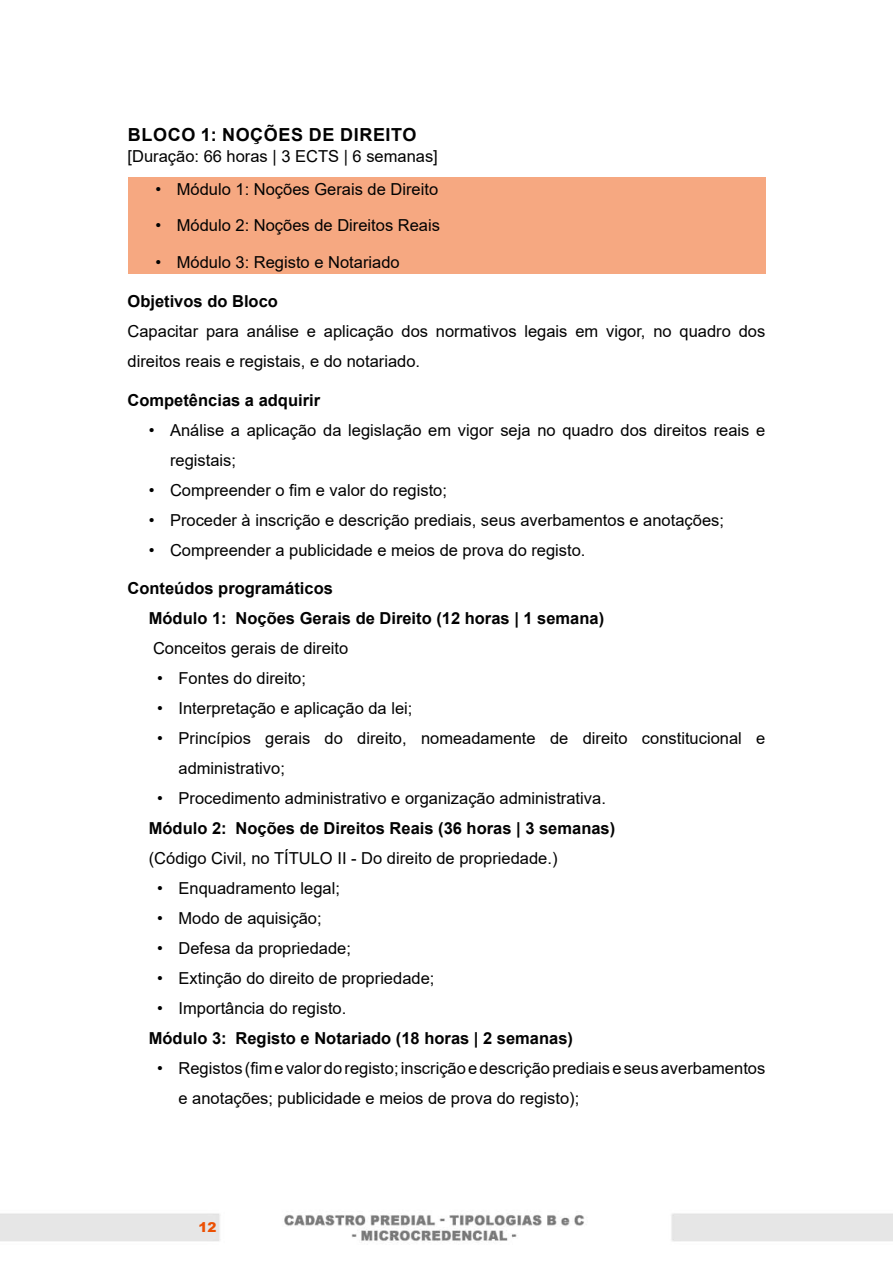
<style>
.page{position:relative;width:893px;height:1263px;background:#fff}
.page>*{position:absolute;margin:0;border:0;box-sizing:border-box;transform-origin:0 0}
.t1{font:700 18px "Arial";letter-spacing:.035em;color:#020202}
.t2{font:16.5px/30px "Arial";color:#020202}
.t3{font:700 16.5px/30px "Arial";color:#020202}
.t4{font:900 13.5px "Arial";color:#ec5003}
</style>
<div class="page">
<img style="left:0;top:1213px;width:893px;height:30px">
<div style="left:128px;top:177px;width:638px;height:97px;background:#f6a881"></div>
<p class="t1" style="left:128px;top:122px;width:290px">BLOCO 1: NOÇÕES DE DIREITO</p>
<p class="t2" style="left:128px;top:141px;width:312px">[Duração: 66 horas | 3 ECTS | 6 semanas]</p>
<p class="t2" style="left:156px;top:174px;width:284px">• Módulo 1: Noções Gerais de Direito</p>
<p class="t2" style="left:156px;top:210px;width:286px">• Módulo 2: Noções de Direitos Reais</p>
<p class="t2" style="left:156px;top:247px;width:246px">• Módulo 3: Registo e Notariado</p>
<p class="t3" style="left:128px;top:286px;width:152px">Objetivos do Bloco</p>
<p class="t2" style="left:128px;top:316px;width:639px">Capacitar para análise e aplicação dos normativos legais em vigor, no quadro dos direitos reais e registais, e do notariado.</p>
<p class="t3" style="left:128px;top:385px;width:194px">Competências a adquirir</p>
<p class="t2" style="left:170px;top:415px;width:597px;text-indent:-21px">• Análise a aplicação da legislação em vigor seja no quadro dos direitos reais e registais;</p>
<p class="t2" style="left:149px;top:475px;width:300px">• Compreender o fim e valor do registo;</p>
<p class="t2" style="left:149px;top:505px;width:577px">• Proceder à inscrição e descrição prediais, seus averbamentos e anotações;</p>
<p class="t2" style="left:149px;top:535px;width:438px">• Compreender a publicidade e meios de prova do registo.</p>
<p class="t3" style="left:149px;top:573px;width:457px;text-indent:-21px">Conteúdos programáticos<br>Módulo 1: Noções Gerais de Direito (12 horas | 1 semana)</p>
<p class="t2" style="left:153px;top:633px;width:197px">Conceitos gerais de direito</p>
<p class="t2" style="left:157px;top:663px;width:150px">• Fontes do direito;</p>
<p class="t2" style="left:157px;top:693px;width:257px">• Interpretação e aplicação da lei;</p>
<p class="t2" style="left:179px;top:723px;width:588px;text-indent:-21px">• Princípios gerais do direito, nomeadamente de direito constitucional e administrativo;</p>
<p class="t2" style="left:157px;top:783px;width:450px">• Procedimento administrativo e organização administrativa.</p>
<p class="t3" style="left:149px;top:813px;width:468px">Módulo 2: Noções de Direitos Reais (36 horas | 3 semanas)</p>
<p class="t2" style="left:149px;top:843px;width:410px">(Código Civil, no TÍTULO II - Do direito de propriedade.)</p>
<p class="t2" style="left:157px;top:873px;width:184px">• Enquadramento legal;</p>
<p class="t2" style="left:157px;top:903px;width:166px">• Modo de aquisição;</p>
<p class="t2" style="left:157px;top:933px;width:195px">• Defesa da propriedade;</p>
<p class="t2" style="left:157px;top:963px;width:279px">• Extinção do direito de propriedade;</p>
<p class="t2" style="left:157px;top:993px;width:191px">• Importância do registo.</p>
<p class="t3" style="left:149px;top:1023px;width:426px">Módulo 3: Registo e Notariado (18 horas | 2 semanas)</p>
<p class="t2" style="left:179px;top:1053px;width:588px;text-indent:-21px">• Registos (fim e valor do registo; inscrição e descrição prediais e seus averbamentos e anotações; publicidade e meios de prova do registo);</p>
<p class="t4" style="left:198px;top:1217px;width:20px">12</p>
</div>
